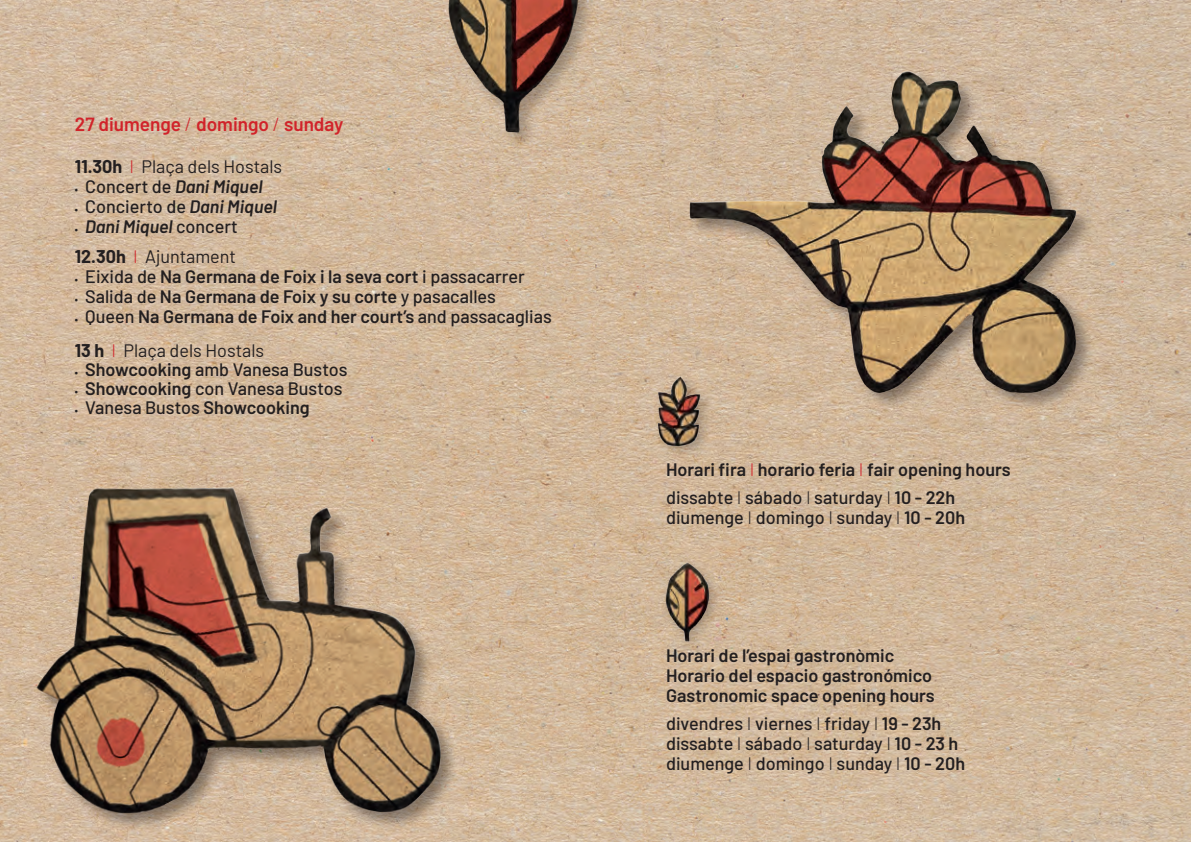
<style>
.page{position:relative;width:1191px;height:842px;background:#fff}
.page>*{position:absolute;margin:0;border:0;box-sizing:border-box;transform-origin:0 0}
.t1{font:600 19px "Barlow";color:#d1232a}
.t2{font:600 18px/20px "Barlow";color:#231f20}
.t3{font:500 18px/20px "Barlow";color:#231f20}
.t4{font:italic 600 18px/30px "Barlow";color:#231f20}
.t5{font:18px "Barlow";color:#231f20}
.s1{font-weight:300}
.s2{font-weight:700}
.s3{font-weight:300;color:#d1232a}
.s4{font-weight:700;font-style:normal;font-size:10px}
.s5{font-weight:500;font-style:normal}
.s6{font-weight:700;font-size:10px}
.s7{font-weight:600;font-style:italic}
.s8{font-weight:700;font-style:normal}
.s9{font-weight:300;font-style:normal;color:#d1232a}
.s10{font-weight:400;font-style:normal}
.s11{font-weight:500}
.s12{font-weight:400}
.s13{font-weight:600}
</style>
<div class="page">
<img style="left:0;top:0;width:1191px;height:842px">
<div style="left:659px;top:557px;width:64px;height:98px;background:#231f20;opacity:.3"></div>
<img style="left:643px;top:554px;width:89px;height:98px">
<img style="left:686px;top:64px;width:433px;height:354px">
<div style="left:652px;top:371px;width:62px;height:89px;background:#231f20;opacity:.3"></div>
<img style="left:639px;top:368px;width:74px;height:86px">
<img style="left:382px;top:0;width:266px;height:166px">
<img style="left:0;top:375px;width:470px;height:467px">
<p class="t1" style="left:75px;top:110px;width:270px">27 diumenge <span class="s1">/</span> domingo <span class="s1">/</span> sunday</p>
<p class="t5" style="left:75px;top:154px;width:209px"><span class="s2">11.30h</span> <span class="s3">I</span> Plaça dels Hostals</p>
<p class="t4" style="left:75px;top:170px;width:189px"><span class="s4">•</span> <span class="s5">Concert de</span> Dani Miquel</p>
<p class="t3" style="left:75px;top:195px;width:204px"><span class="s6">•</span> Concierto de <span class="s7">Dani Miquel</span></p>
<p class="t4" style="left:75px;top:210px;width:164px"><span class="s4">•</span> Dani Miquel <span class="s5">concert<br></span><span class="s8">12.30h</span> <span class="s9">I</span> <span class="s10">Ajuntament</span></p>
<p class="t2" style="left:75px;top:265px;width:451px"><span class="s6">•</span> <span class="s11">Eixida de</span> Na Germana de Foix i la seva cort <span class="s11">i passacarrer</span></p>
<p class="t2" style="left:75px;top:285px;width:422px"><span class="s6">•</span> <span class="s11">Salida de</span> Na Germana de Foix y su corte <span class="s11">y pasacalles</span></p>
<p class="t2" style="left:75px;top:298px;width:478px;line-height:34px"><span class="s6">•</span> <span class="s11">Queen</span> Na Germana de Foix and her court’s <span class="s11">and passacaglias<br></span><span class="s2">13 h</span> <span class="s3">I</span> <span class="s12">Plaça dels Hostals</span></p>
<p class="t3" style="left:75px;top:358px;width:274px"><span class="s6">•</span> <span class="s13">Showcooking</span> amb Vanesa Bustos</p>
<p class="t3" style="left:75px;top:377px;width:269px"><span class="s6">•</span> <span class="s13">Showcooking</span> con Vanesa Bustos</p>
<p class="t3" style="left:75px;top:396px;width:236px"><span class="s6">•</span> Vanesa Bustos <span class="s13">Showcooking</span></p>
<p class="t2" style="left:666px;top:454px;width:346px;line-height:28px">Horari fira <span class="s3">I</span> horario feria <span class="s3">I</span> fair opening hours <span class="s11">dissabte</span> <span class="s1">I</span> <span class="s11">sábado</span> <span class="s1">I</span> <span class="s11">saturday</span> <span class="s1">I</span> 10 - 22h</p>
<p class="t3" style="left:666px;top:506px;width:301px">diumenge <span class="s1">I</span> domingo <span class="s1">I</span> sunday <span class="s1">I</span> <span class="s13">10 - 20h</span></p>
<p class="t2" style="left:666px;top:644px;width:270px">Horari de l’espai gastronòmic<br>Horario del espacio gastronómico<br>Gastronomic space opening hours</p>
<p class="t3" style="left:666px;top:712px;width:301px">divendres <span class="s1">I</span> viernes <span class="s1">I</span> friday <span class="s1">I</span> <span class="s13">19 - 23h </span>dissabte <span class="s1">I</span> sábado <span class="s1">I</span> saturday <span class="s1">I</span> <span class="s13">10 - 23 h </span>diumenge <span class="s1">I</span> domingo <span class="s1">I</span> sunday <span class="s1">I</span> <span class="s13">10 - 20h</span></p>
</div>
